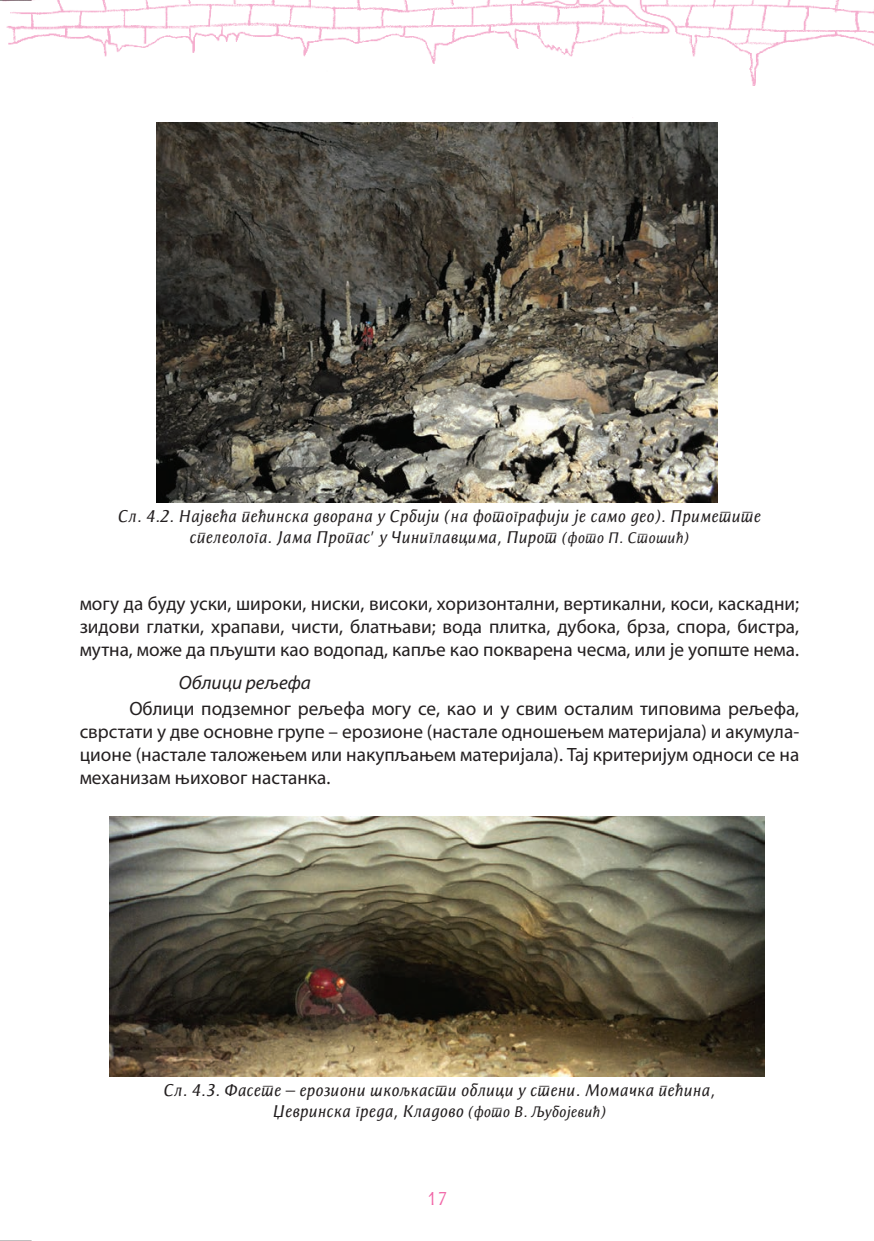
<style>
.page{position:relative;width:874px;height:1241px;background:#fff}
.page>*{position:absolute;margin:0;border:0;box-sizing:border-box;transform-origin:0 0}
.t1{font:19.25px/23.1px "Myriad Pro";color:#231f20;text-align:justify}
.t2{font:italic 19.25px "Myriad Pro";color:#231f20}
.t3{font:300 19.25px "Resavska S Sans";color:#f166a7}
.t4{font:italic 500 17.5px/21px "Resavska S Sans";color:#231f20;text-align:center}
.s1{font-weight:300;font-style:normal}
.s2{font-size:15.75px}
</style>
<div class="page">
<img style="left:3px;top:0;width:870px;height:118px">
<img style="left:156px;top:122px;width:561px;height:380px">
<img style="left:109px;top:816px;width:655px;height:259px">
<hr style="left:0;top:0;width:32px;height:1px;background:#231f20">
<hr style="left:0;top:1240px;width:32px;height:1px;background:#231f20">
<p class="t4" style="left:118px;top:505px;width:644px">Сл. 4.2. Највећа пећинска дворана у Србији (на фотографији је само део). Приметите спелеолога. Јама Пропас<span class="s1">’</span> у Чиниглавцима, Пирот <span class="s2">(фото П. Стошић)</span></p>
<p class="t1" style="left:80px;top:591px;width:720px">могу да буду уски, широки, ниски, високи, хоризонтални, вертикални, коси, каскадни; зидови глатки, храпави, чисти, блатњави; вода плитка, дубока, брза, спора, бистра, мутна, може да пљушти као водопад, капље као покварена чесма, или је уопште нема.</p>
<p class="t2" style="left:179px;top:671px;width:133px">Облици рељефа</p>
<p class="t1" style="left:80px;top:696px;width:720px;text-indent:50px">Облици подземног рељефа могу се, као и у свим осталим типовима рељефа, сврстати у две основне групе – ерозионе (настале одношењем материјала) и акумула&shy;ционе (настале таложењем или накупљањем материјала). Тај критеријум односи се на механизам њиховог настанка.</p>
<p class="t4" style="left:163px;top:1079px;width:553px">Сл. 4.3. Фасете – ерозиони шкољкасти облици у стени. Момачка пећина,<br>Џевринска греда, Кладово <span class="s2">(фото В. Љубојевић)</span></p>
<p class="t3" style="left:426px;top:1187px;width:22px">17</p>
</div>
